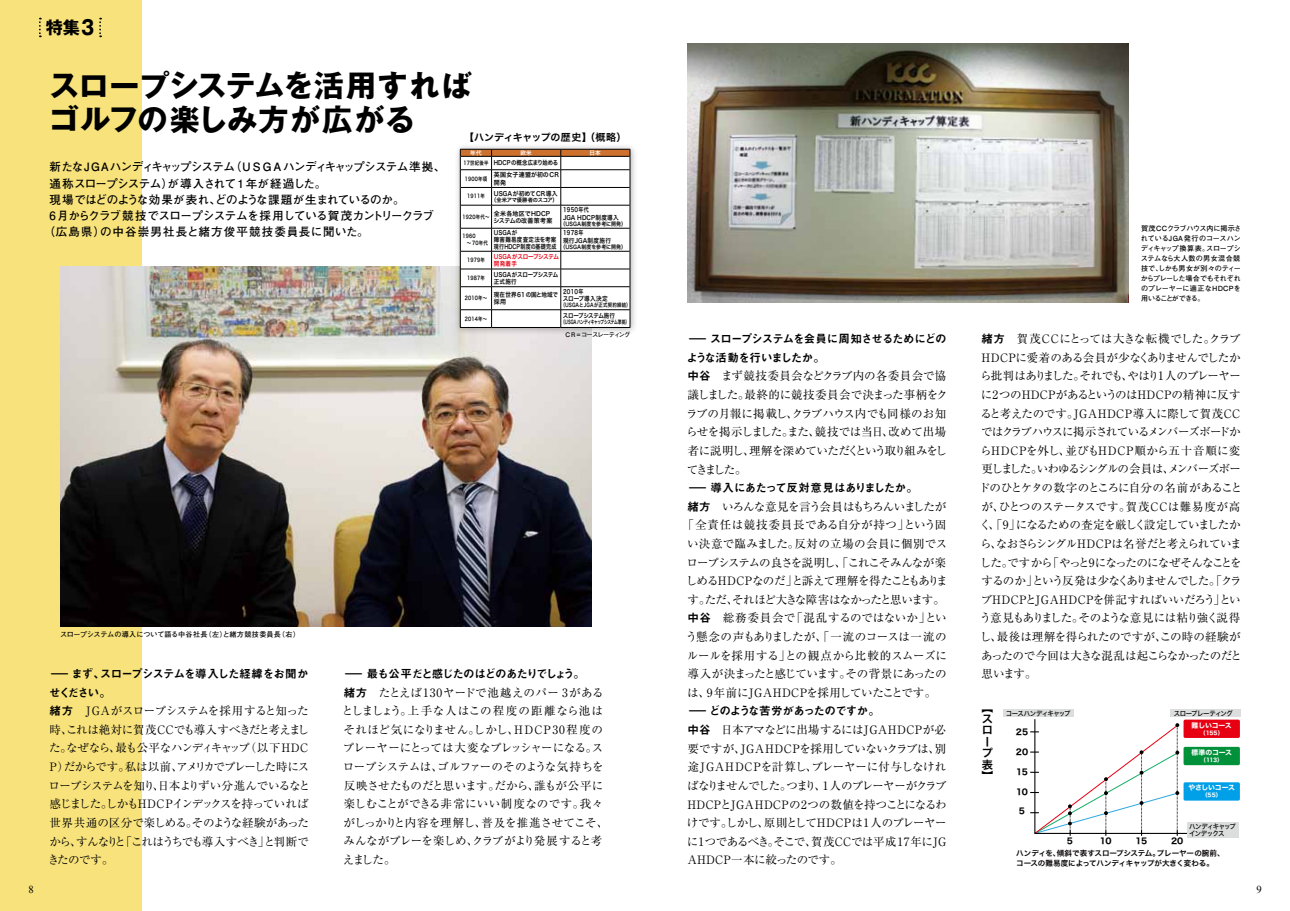
<style>
.page{position:relative;width:1290px;height:911px;background:#fff}
.page>*{position:absolute;margin:0;border:0;box-sizing:border-box;transform-origin:0 0}
.t1{font:700 30.12px/33.8px "Gothic MB101 Pro";letter-spacing:.02em;color:#000}
.t2{font:700 17.25px "Gothic MB101 Pro";color:#000}
.t3{font:11.5px/18.6px "Ryumin Pro";letter-spacing:-.06em;color:#000}
.t4{font:11.5px/18.6px "Ryumin Pro";letter-spacing:-.085em;color:#000}
.t5{font:11.5px/18.6px "Ryumin Pro";letter-spacing:-.02em;color:#000}
.t6{font:11.5px/18.6px "Ryumin Pro";letter-spacing:-.035em;color:#000}
.t7{font:700 11.5px "Futo Go B101 Pro";letter-spacing:-.035em;color:#000}
.t8{font:11.5px/18.6px "Midashi Go Pro MB31";letter-spacing:-.08em;color:#000;scale:2 1}
.t9{font:700 11.5px "Futo Go B101 Pro";letter-spacing:-.09em;color:#000}
.t10{font:700 11.5px "Futo Go B101 Pro";letter-spacing:.1em;color:#000}
.t11{font:11.5px "Midashi Go Pro MB31";letter-spacing:-.105em;color:#000;scale:2 1}
.t12{font:11.5px "Midashi Go Pro MB31";letter-spacing:-.055em;color:#000;scale:2 1}
.t13{font:11.25px/11.5px "Hira Kaku Pro W6";color:#000}
.t14{font:10.62px "Times New Roman";color:#000}
.t15{font:10px "Hira Kaku Pro W6";letter-spacing:-.04em;color:#000}
.t16{font:8.25px "Hira Kaku Std W7 90 pv RKSJ H";letter-spacing:-.025em;color:#000}
.t17{font:8.25px "Hira Kaku Std W7 90 pv RKSJ H";color:#040000}
.t18{font:7.62px/9.6px "Hira Kaku Pro N W6 90 pv RKSJ H";letter-spacing:-.02em;color:#040000}
.t19{font:700 7.12px/10px "Futo Go B101 Pro";letter-spacing:-.015em;color:#000}
.t20{font:700 7.12px "Futo Go B101 Pro";letter-spacing:.005em;color:#000}
.t21{font:6.88px "Hira Kaku Std W5 90 pv RKSJ H";letter-spacing:-.09em;color:#000;scale:.93 1}
.t22{font:6.88px "Hira Kaku Std W7 90 pv RKSJ H";letter-spacing:-.025em;color:#fff}
.t23{font:6.88px/6.9px "Hira Kaku Std W5 90 pv RKSJ H";letter-spacing:-.115em;color:#000;scale:.93 1}
.t24{font:6.25px/7.1px "Hira Kaku Pro N W6";letter-spacing:.035em;color:#000;scale:.8 1}
.t25{font:6.25px/7.1px "Hira Kaku Pro N W6";letter-spacing:.035em;color:#000;scale:.88 1}
.t26{font:6.25px/7.1px "Hira Kaku Pro N W6";letter-spacing:.035em;color:#000;scale:.95 1}
.t27{font:6.25px "Hira Kaku Pro N W6";letter-spacing:-.01em;color:#000;scale:.85 1}
.t28{font:6.25px/7.1px "Hira Kaku Pro N W6";letter-spacing:-.03em;color:#e60012;scale:.89 1}
.t29{font:6.25px/7.1px "Hira Kaku Pro N W6";letter-spacing:-.03em;color:#000;scale:.88 1}
.t30{font:6.25px "Hira Kaku Pro N W6";color:#000;scale:.93 1}
.t31{font:700 6.25px "Futo Go B101 Pro";letter-spacing:-.13em;color:#000}
.t32{font:6.25px "Hira Kaku Pro N W6";letter-spacing:-.06em;color:#000;scale:.88 1}
.t33{font:5.62px "Hira Kaku Pro N W6";color:#fff}
.t34{font:5.5px/7.1px "Hira Kaku Pro N W6";letter-spacing:.05em;color:#000;scale:.8 1}
.t35{font:5.5px "Hira Kaku Pro N W6";color:#000;scale:.9 1}
.t36{font:5.5px "Hira Kaku Pro N W6";letter-spacing:-.065em;color:#000;scale:.68 1}
.t37{font:5.5px "Hira Kaku Std W7 90 pv RKSJ H";letter-spacing:-.075em;color:#fff}
.t38{font:5.5px "Hira Kaku Pro N W6";letter-spacing:-.04em;color:#000;scale:.95 1}
.s1{font-size:19.88px}
.s2{font-size:5.5px}
.s3{font-family:"Midashi Go Pro MB31"}
</style>
<div class="page">
<img style="left:687px;top:43px;width:442px;height:259px">
<div style="left:0;top:0;width:142px;height:911px;background:#f7e27b"></div>
<svg style="left:39px;top:18px;width:2px;height:19px"></svg>
<svg style="left:99px;top:18px;width:2px;height:19px"></svg>
<img style="left:61px;top:267px;width:530px;height:359px">
<div style="left:454px;top:143px;width:184px;height:193px;background:#000;opacity:.3"></div>
<svg style="left:460px;top:149px;width:171px;height:178px"></svg>
<hr style="left:460px;top:327px;width:31px;height:1px;background:#000">
<hr style="left:491px;top:327px;width:70px;height:1px;background:#000">
<hr style="left:561px;top:327px;width:69px;height:1px;background:#000">
<div style="left:1003px;top:709px;width:70px;height:8px;background:#dcdddd"></div>
<div style="left:1170px;top:709px;width:70px;height:8px;background:#dcdddd"></div>
<div style="left:1183px;top:747px;width:57px;height:18px;background:#00913a;border-radius:2px"></div>
<div style="left:1183px;top:782px;width:57px;height:18px;background:#00a0e9;border-radius:2px"></div>
<div style="left:1183px;top:719px;width:57px;height:19px;background:#e60012;border-radius:2px"></div>
<svg style="left:1030px;top:719px;width:188px;height:117px"></svg>
<div style="left:1187px;top:822px;width:52px;height:15px;background:#dcdddd"></div>
<h2 class="t2" style="left:46px;top:13px;width:50px">特集<span class="s1">3</span></h2>
<h1 class="t1" style="left:49px;top:65px;width:424px">スロープシステムを活用すればゴルフの楽しみ方が広がる</h1>
<p class="t9" style="left:50px;top:158px;width:397px">新たなＪＧＡハンディキャップシステム（U S G A ハンディキャップシステム準拠、</p>
<p class="t7" style="left:50px;top:174px;width:278px">通称スロープシステム）が導入されて1 年が経過した。</p>
<p class="t7" style="left:50px;top:190px;width:356px">現場ではどのような効果が表れ、どのような課題が生まれているのか。</p>
<p class="t7" style="left:50px;top:207px;width:386px">6月からクラブ競技でスロープシステムを採用している賀茂カントリークラブ</p>
<p class="t10" style="left:44px;top:223px;width:327px">（広島県）の中谷崇男社長と緒方俊平競技委員長に聞いた。</p>
<p class="t15" style="left:464px;top:128px;width:164px">【ハンディキャップの歴史】（概略）</p>
<p class="t33" style="left:470px;top:148px;width:13px">年代</p>
<p class="t33" style="left:520px;top:148px;width:13px">欧米</p>
<p class="t33" style="left:589px;top:148px;width:13px">日本</p>
<p class="t27" style="left:463px;top:157px;width:113px"><span class="s2">17世紀後半</span> HDCPの概念広まり始める</p>
<p class="t34" style="left:465px;top:175px;width:30px">1900年頃</p>
<p class="t26" style="left:494px;top:171px;width:70px">英国女子連盟が初のCR開発</p>
<p class="t34" style="left:467px;top:192px;width:24px">1911年</p>
<p class="t30" style="left:494px;top:187px;width:70px">USGAが初めてCR導入</p>
<p class="t38" style="left:491px;top:195px;width:72px">（全米アマ優勝者のスコア）</p>
<p class="t34" style="left:462px;top:213px;width:35px">1920年代～</p>
<p class="t26" style="left:493px;top:209px;width:63px">全米各地区でHDCPシステムの改善策考案</p>
<p class="t24" style="left:563px;top:206px;width:71px">1950年代<br>JGA HDCP制度導入</p>
<p class="t35" style="left:560px;top:219px;width:74px">（USGA制度を参考に開発）</p>
<p class="t34" style="left:462px;top:232px;width:33px">1960<br>　～70年代</p>
<p class="t25" style="left:494px;top:229px;width:73px">USGAが<br>障害難易度査定法を考案現行HDCP制度の基礎完成</p>
<p class="t24" style="left:563px;top:229px;width:62px">1978年<br>現行JGA制度施行</p>
<p class="t35" style="left:560px;top:242px;width:74px">（USGA制度を参考に開発）</p>
<p class="t34" style="left:467px;top:256px;width:24px">1979年</p>
<p class="t28" style="left:494px;top:253px;width:75px">USGA がスロープシステム開発着手</p>
<p class="t34" style="left:467px;top:274px;width:24px">1987年</p>
<p class="t29" style="left:494px;top:270px;width:75px">USGA がスロープシステム正式施行</p>
<p class="t34" style="left:465px;top:294px;width:29px">2010年〜</p>
<p class="t25" style="left:494px;top:291px;width:75px">現在世界61の国と地域で採用</p>
<p class="t24" style="left:563px;top:288px;width:58px">2010年<br>スロープ導入決定</p>
<p class="t34" style="left:561px;top:301px;width:89px">（USGAとJGAが正式契約締結）</p>
<p class="t34" style="left:465px;top:315px;width:29px">2014年〜</p>
<p class="t32" style="left:563px;top:310px;width:61px">スロープシステム施行</p>
<p class="t36" style="left:561px;top:317px;width:102px">（USGA ハンディキャップシステム準拠）</p>
<p class="t31" style="left:565px;top:330px;width:66px">C R = コースレーティング</p>
<p class="t20" style="left:60px;top:628px;width:241px">スロープシステムの導入について語る中谷社長（左）と緒方競技委員長（右）</p>
<p class="t8" style="left:48px;top:663px;width:132px">－まず、スロープシステムを導入した経緯をお聞かせください。</p>
<p class="t3" style="left:47px;top:701px;width:264px"><span class="s3">緒方</span> ＪＧＡがスロープシステムを採用すると知った時、これは絶対に賀茂CCでも導入すべきだと考えました。なぜなら、最も公平なハンディキャップ（以下ＨＤＣ<br>Ｐ）だからです。私は以前、アメリカでプレーした時にスロープシステムを知り、日本よりずい分進んでいるなと感じました。しかもＨＤＣＰインデックスを持っていれば世界共通の区分で楽しめる。そのような経験があったから、すんなりと「これはうちでも導入すべき」と判断できたのです。</p>
<p class="t11" style="left:342px;top:664px;width:123px">－最も公平だと感じたのはどのあたりでしょう。</p>
<p class="t5" style="left:342px;top:682px;width:268px"><span class="s3">緒方</span> たとえば130ヤードで池越えのパー 3があるとしましょう。上手な人はこの程度の距離なら池はそれほど気になりません。しかし、ＨＤＣＰ30程度のプレーヤーにとっては大変なプレッシャーになる。スロープシステムは、ゴルファーのそのような気持ちを反映させたものだと思います。だから、誰もが公平に楽しむことができる非常にいい制度なのです。我々がしっかりと内容を理解し、普及を推進させてこそ、みんながプレーを楽しめ、クラブがより発展すると考えました。</p>
<p class="t8" style="left:686px;top:328px;width:132px">－スロープシステムを会員に周知させるためにどのような活動を行いましたか。</p>
<p class="t6" style="left:686px;top:366px;width:263px"><span class="s3">中谷</span> まず競技委員会などクラブ内の各委員会で協議しました。最終的に競技委員会で決まった事柄をクラブの月報に掲載し、クラブハウス内でも同様のお知らせを掲示しました。また、競技では当日、改めて出場者に説明し、理解を深めていただくという取り組みをしてきました。</p>
<p class="t12" style="left:686px;top:478px;width:117px">－導入にあたって反対意見はありましたか。</p>
<p class="t3" style="left:682px;top:496px;width:266px;text-align:center"><span class="s3">緒方</span> いろんな意見を言う会員はもちろんいましたが「全責任は競技委員長である自分が持つ」という固い決意で臨みました。反対の立場の会員に個別でスロープシステムの良さを説明し、「これこそみんなが楽しめるＨＤＣＰなのだ」と訴えて理解を得たこともあります。ただ、それほど大きな障害はなかったと思います。<span class="s3">中谷</span> 総務委員会で「混乱するのではないか」という懸念の声もありましたが、「一流のコースは一流のルールを採用する」との観点から比較的スムーズに導入が決まったと感じています。その背景にあったのは、9 年前にＪＧＡＨＤＣＰを採用していたことです。</p>
<p class="t8" style="left:686px;top:700px;width:98px">－どのような苦労があったのですか。</p>
<p class="t3" style="left:686px;top:719px;width:263px"><span class="s3">中谷</span> 日本アマなどに出場するにはＪＧＡＨＤＣＰが必要ですが、ＪＧＡＨＤＣＰを採用していないクラブは、別途ＪＧＡＨＤＣＰを計算し、プレーヤーに付与しなければなりませんでした。つまり、1 人のプレーヤーがクラブ<br>HDCPとＪＧＡHDCPの2つの数値を持つことになるわけです。しかし、原則としてＨＤＣＰは1 人のプレーヤーに1つであるべき。そこで、賀茂ＣＣでは平成17年にＪＧ<br>ＡＨＤＣＰ一本に絞ったのです。</p>
<p class="t19" style="left:1140px;top:222px;width:102px">賀茂CCクラブハウス内に掲示されているJGA発行のコースハンディキャップ換算表。スロープシステムなら大人数の男女混合競技で、しかも男女が別々のティーからプレーした場合でもそれぞれのプレーヤーに適正なHDCPを用いることができる。</p>
<p class="t4" style="left:978px;top:329px;width:265px"><span class="s3">緒方</span> 賀茂ＣＣにとっては大きな転機でした。クラブ<br>ＨＤＣＰに愛着のある会員が少なくありませんでしたから批判はありました。それでも、やはり1 人のプレーヤーに2 つのＨＤＣＰがあるというのはＨＤＣＰの精神に反すると考えたのです。ＪＧＡＨＤＣＰ導入に際して賀茂ＣＣではクラブハウスに掲示されているメンバーズボードからＨＤＣＰを外し、並びもＨＤＣＰ順から五十音順に変更しました。いわゆるシングルの会員は、メンバーズボードのひとケタの数字のところに自分の名前があることが、ひとつのステータスです。賀茂ＣＣは難易度が高く、「9」になるための査定を厳しく設定していましたから、なおさらシングルＨＤＣＰは名誉だと考えられていました。ですから「やっと9になったのになぜそんなことをするのか」という反発は少なくありませんでした。「クラブＨＤＣＰとＪＧＡＨＤＣＰを併記すればいいだろう」という意見もありました。そのような意見には粘り強く説得し、最後は理解を得られたのですが、この時の経験があったので今回は大きな混乱は起こらなかったのだと思います。</p>
<p class="t13" style="left:981px;top:701px;width:13px">【スロープ表】</p>
<p class="t21" style="left:1174px;top:707px;width:65px">スロープレーティング</p>
<p class="t21" style="left:1006px;top:707px;width:71px">コースハンディキャップ</p>
<p class="t16" style="left:1016px;top:725px;width:14px">25</p>
<p class="t16" style="left:1016px;top:745px;width:14px">20</p>
<p class="t16" style="left:1016px;top:765px;width:13px">15</p>
<p class="t16" style="left:1016px;top:785px;width:13px">10</p>
<p class="t16" style="left:1019px;top:805px;width:8px">5</p>
<p class="t17" style="left:1067px;top:834px;width:8px">5</p>
<p class="t17" style="left:1100px;top:834px;width:13px">10</p>
<p class="t17" style="left:1135px;top:834px;width:13px">15</p>
<p class="t17" style="left:1171px;top:834px;width:14px">20</p>
<p class="t18" style="left:1016px;top:848px;width:210px">ハンディを、傾斜で表すスロープシステム。プレーヤーの腕前、コースの難易度によってハンディキャップが大きく変わる。</p>
<p class="t22" style="left:1191px;top:720px;width:42px">難しいコース</p>
<p class="t37" style="left:1200px;top:728px;width:24px">（155）</p>
<p class="t22" style="left:1191px;top:747px;width:42px">標準のコース</p>
<p class="t37" style="left:1200px;top:755px;width:24px">（113）</p>
<p class="t22" style="left:1188px;top:782px;width:48px">やさしいコース</p>
<p class="t37" style="left:1202px;top:790px;width:21px">（55）</p>
<p class="t23" style="left:1189px;top:822px;width:52px">ハンディキャップインデックス</p>
<p class="t14" style="left:28px;top:882px;width:7px">8</p>
<p class="t14" style="left:1256px;top:882px;width:7px">9</p>
</div>
